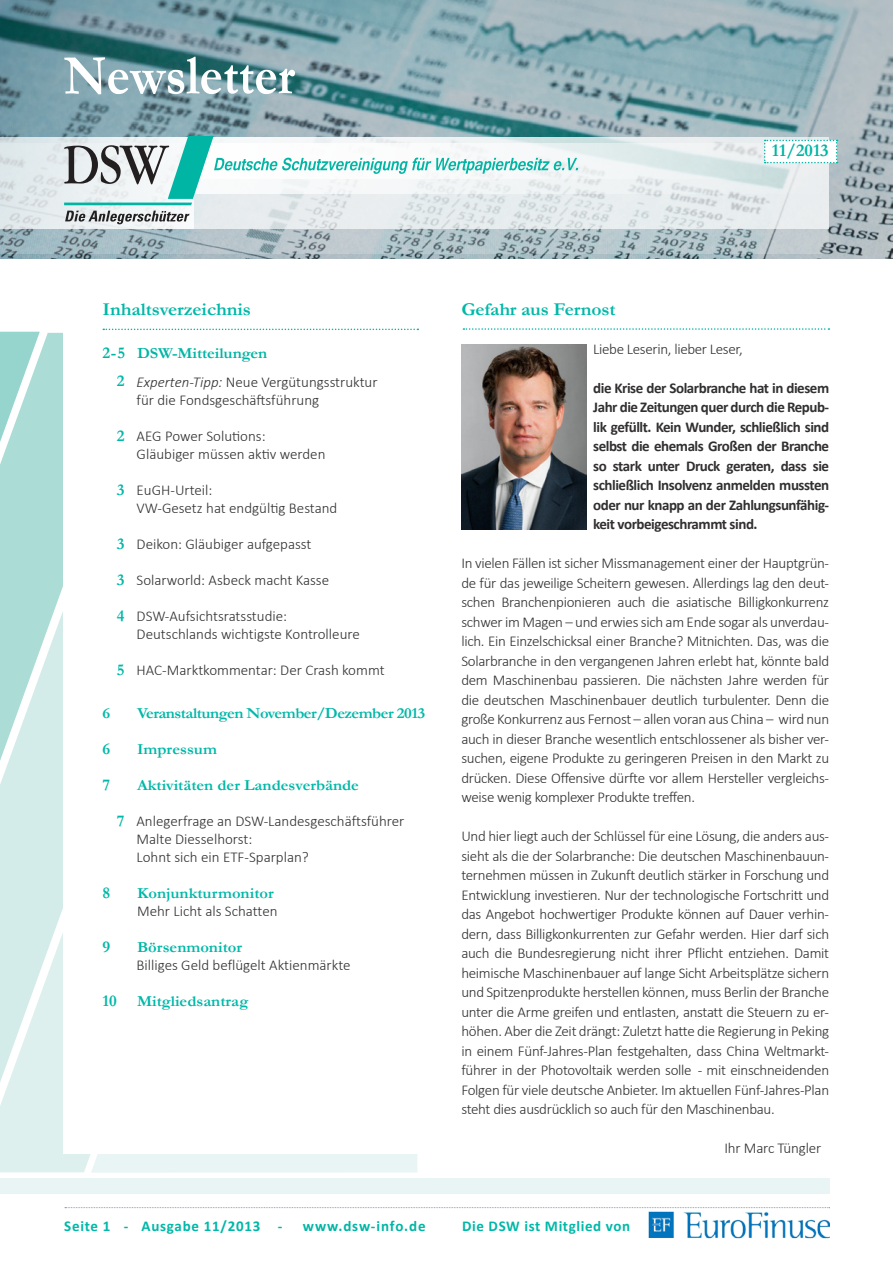
<style>
.page{position:relative;width:893px;height:1263px;background:#fff}
.page>*{position:absolute;margin:0;border:0;box-sizing:border-box;transform-origin:0 0}
.t1{font:700 57px "Garamond";color:#fff;scale:.88 1}
.Überschrift_Artikel{font:700 18.15px "Garamond";letter-spacing:-.005em;color:#00b8a8;scale:1.08 1}
.t2{font:700 18px "Garamond";color:#00b5a4}
.t3{font:700 16.5px "Garamond";color:#00b8a8}
.t4{font:700 15.3px "Garamond";color:#00b8a8;scale:1.08 1}
.t5{font:700 15.3px "Garamond";letter-spacing:-.03em;color:#00b8a8;scale:1.08 1}
.t6{font:700 15.3px "Garamond";letter-spacing:-.005em;color:#00b5a4;scale:1.08 1}
.Fließtext_DSW_Newsle{font:300 15px/19.5px "Calibri";color:#312f30}
.Fließtext_DSW_Newsle-2{font:700 15px/19.5px "Calibri";letter-spacing:-.03em;color:#312f30;text-align:justify}
.Teaser_DSW_Newlsette{font:700 15px "Calibri";letter-spacing:.04em;color:#00b8a8}
.Fließtext_DSW_Newsle-3{font:300 15px "Calibri";letter-spacing:-.02em;color:#312f30}
.t7{font:700 15px "Calibri";letter-spacing:.06em;color:#00b5a4}
.s1{font-size:16.5px}
.s2{font-style:italic}
</style>
<div class="page">
<img style="left:0;top:0;width:892px;height:259px">
<svg style="left:0;top:229px;width:828px;height:24px;background:#a6b8be"></svg>
<svg style="left:193px;top:137px;width:635px;height:92px;background:#e3e9ea"></svg>
<svg style="left:764px;top:140px;width:74px;height:23px"></svg>
<svg style="left:578px;top:143px;width:183px;height:36px"></svg>
<svg style="left:0;top:137px;width:193px;height:92px;background:#e1e8ea"></svg>
<svg style="left:65px;top:211px;width:124px;height:13px"></svg>
<svg style="left:64px;top:136px;width:514px;height:69px"></svg>
<img style="left:648px;top:1211px;width:181px;height:28px">
<svg style="left:65px;top:1207px;width:765px;height:1px"></svg>
<div style="left:0;top:1178px;width:829px;height:16px;background:#e9f5f4"></div>
<svg style="left:0;top:1083px;width:386px;height:89px;background:#e3f2f1"></svg>
<svg style="left:0;top:761px;width:63px;height:322px;background:#d8eeeb"></svg>
<svg style="left:0;top:333px;width:63px;height:428px;background:#b8e1dc"></svg>
<svg style="left:0;top:332px;width:40px;height:110px"></svg>
<div style="left:64px;top:293px;width:354px;height:860px;background:#fff"></div>
<svg style="left:463px;top:328px;width:366px;height:2px"></svg>
<img style="left:462px;top:344px;width:124px;height:185px">
<svg style="left:103px;top:329px;width:315px;height:1px"></svg>
<h1 class="t1" style="left:64px;top:42px;width:264px">Newsletter</h1>
<p class="t2" style="left:772px;top:140px;width:58px">11/2013</p>
<p class="Überschrift_Artikel" style="left:103px;top:298px;width:139px">Inhaltsverzeichnis</p>
<p class="t6" style="left:103px;top:344px;width:154px"><span class="s1">2- 5</span> DSW-Mitteilungen</p>
<p class="t3" style="left:117px;top:371px;width:9px">2</p>
<p class="t3" style="left:117px;top:425px;width:9px">2</p>
<p class="t3" style="left:117px;top:479px;width:9px">3</p>
<p class="t3" style="left:117px;top:533px;width:9px">3</p>
<p class="t3" style="left:117px;top:569px;width:9px">3</p>
<p class="t3" style="left:117px;top:605px;width:9px">4</p>
<p class="t3" style="left:117px;top:659px;width:9px">5</p>
<p class="Fließtext_DSW_Newsle" style="left:137px;top:373px;width:242px;line-height:18px"><span class="s2">Experten-Tipp:</span> Neue Vergütungsstruktur für die Fondsgeschäftsführung</p>
<p class="Fließtext_DSW_Newsle" style="left:137px;top:427px;width:190px;line-height:18px">AEG Power Solutions:<br>Gläubiger müssen aktiv werden</p>
<p class="Fließtext_DSW_Newsle" style="left:137px;top:481px;width:202px;line-height:18px">EuGH-Urteil:<br>VW-Gesetz hat endgültig Bestand</p>
<p class="Fließtext_DSW_Newsle" style="left:137px;top:534px;width:176px">Deikon: Gläubiger aufgepasst</p>
<p class="Fließtext_DSW_Newsle" style="left:137px;top:570px;width:194px">Solarworld: Asbeck macht Kasse</p>
<p class="Fließtext_DSW_Newsle" style="left:137px;top:607px;width:225px;line-height:18px">DSW-Aufsichtsratsstudie:<br>Deutschlands wichtigste Kontrolleure</p>
<p class="Fließtext_DSW_Newsle" style="left:137px;top:660px;width:250px">HAC-Marktkommentar: Der Crash kommt</p>
<p class="t4" style="left:103px;top:704px;width:9px">6</p>
<p class="t5" style="left:137px;top:704px;width:268px">Veranstaltungen November/Dezember 2013</p>
<p class="t3" style="left:103px;top:739px;width:9px">6</p>
<p class="t4" style="left:137px;top:740px;width:76px">Impressum</p>
<p class="t3" style="left:103px;top:775px;width:9px">7</p>
<p class="t4" style="left:137px;top:776px;width:207px">Aktivitäten der Landesverbände</p>
<p class="Fließtext_DSW_Newsle" style="left:137px;top:812px;width:269px;line-height:18px">Anlegerfrage an DSW-Landesgeschäftsführer<br>Malte Diesselhorst:<br>Lohnt sich ein ETF-Sparplan?</p>
<p class="t3" style="left:103px;top:883px;width:9px">8</p>
<p class="t4" style="left:137px;top:884px;width:128px">Konjunkturmonitor</p>
<p class="Fließtext_DSW_Newsle" style="left:137px;top:901px;width:142px">Mehr Licht als Schatten</p>
<p class="t3" style="left:103px;top:937px;width:9px">9</p>
<p class="t4" style="left:137px;top:938px;width:99px">Börsenmonitor</p>
<p class="Fließtext_DSW_Newsle" style="left:137px;top:955px;width:215px">Billiges Geld beflügelt Aktienmärkte</p>
<p class="t4" style="left:103px;top:992px;width:137px"><span class="s1">10</span> Mitgliedsantrag</p>
<p class="t3" style="left:117px;top:811px;width:9px">7</p>
<p class="Überschrift_Artikel" style="left:461px;top:298px;width:144px">Gefahr aus Fernost</p>
<p class="Fließtext_DSW_Newsle-3" style="left:593px;top:339px;width:151px">Liebe Leserin, lieber Leser,</p>
<p class="Fließtext_DSW_Newsle-2" style="left:593px;top:378px;width:238px">die Krise der Solarbranche hat in diesem Jahr die Zeitungen quer durch die Repub&shy;lik gefüllt. Kein Wunder, schließlich sind selbst die ehemals Großen der Branche so stark unter Druck geraten, dass sie schließlich Insolvenz anmelden mussten oder nur knapp an der Zahlungsunfähig&shy;keit vorbeigeschrammt sind.</p>
<p class="Fließtext_DSW_Newsle" style="left:461px;top:553px;width:369px;text-align:justify">In vielen Fällen ist sicher Missmanagement einer der Hauptgrün&shy;de für das jeweilige Scheitern gewesen. Allerdings lag den deut&shy;schen Branchenpionieren auch die asiatische Billigkonkurrenz schwer im Magen – und erwies sich am Ende sogar als unverdau&shy;lich. Ein Einzelschicksal einer Branche? Mitnichten. Das, was die Solarbranche in den vergangenen Jahren erlebt hat, könnte bald dem Maschinenbau passieren. Die nächsten Jahre werden für die deutschen Maschinenbauer deutlich turbulenter. Denn die große Konkurrenz aus Fernost – allen voran aus China – wird nun auch in dieser Branche wesentlich entschlossener als bisher ver&shy;suchen, eigene Produkte zu geringeren Preisen in den Markt zu drücken. Diese Offensive dürfte vor allem Hersteller vergleichs&shy;weise wenig komplexer Produkte treffen.</p>
<p class="Fließtext_DSW_Newsle" style="left:461px;top:826px;width:369px;text-align:justify">Und hier liegt auch der Schlüssel für eine Lösung, die anders aus&shy;sieht als die der Solarbranche: Die deutschen Maschinenbauun&shy;ternehmen müssen in Zukunft deutlich stärker in Forschung und Entwicklung investieren. Nur der technologische Fortschritt und das Angebot hochwertiger Produkte können auf Dauer verhin&shy;dern, dass Billigkonkurrenten zur Gefahr werden. Hier darf sich auch die Bundesregierung nicht ihrer Pflicht entziehen. Damit heimische Maschinenbauer auf lange Sicht Arbeitsplätze sichern und Spitzenprodukte herstellen können, muss Berlin der Branche unter die Arme greifen und entlasten, anstatt die Steuern zu er&shy;höhen. Aber die Zeit drängt: Zuletzt hatte die Regierung in Peking in einem Fünf-Jahres-Plan festgehalten, dass China Weltmarkt&shy;führer in der Photovoltaik werden solle - mit einschneidenden Folgen für viele deutsche Anbieter. Im aktuellen Fünf-Jahres-Plan steht dies ausdrücklich so auch für den Maschinenbau.</p>
<p class="Fließtext_DSW_Newsle" style="left:724px;top:1138px;width:98px">Ihr Marc Tüngler</p>
<p class="Teaser_DSW_Newlsette" style="left:64px;top:1217px;width:220px">Seite 1 - Ausgabe 11/2013 -</p>
<p class="t7" style="left:303px;top:1216px;width:124px">www.dsw-info.de</p>
<p class="Teaser_DSW_Newlsette" style="left:462px;top:1217px;width:169px">Die DSW ist Mitglied von</p>
</div>
